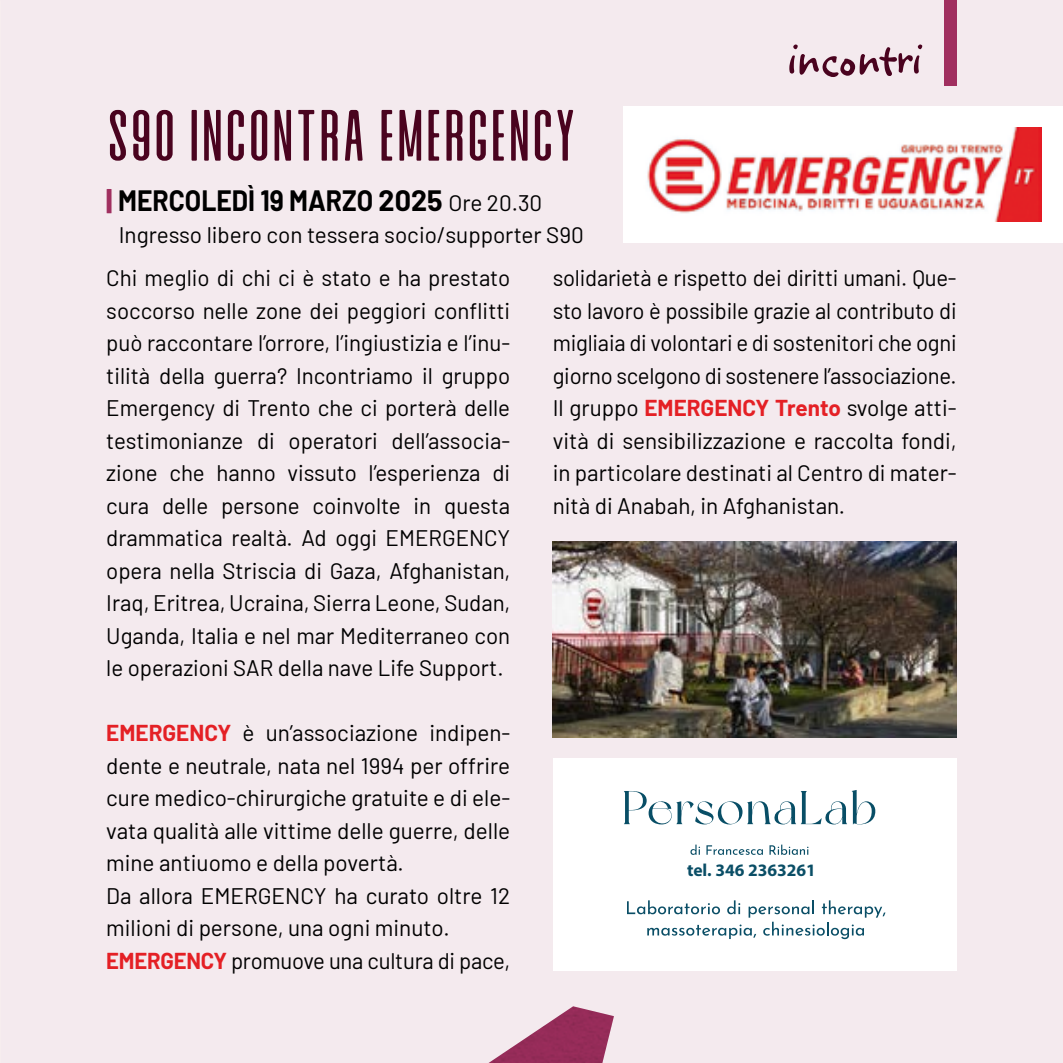
<style>
.page{position:relative;width:1063px;height:1063px;background:#f4eaee}
.page>*{position:absolute;margin:0;border:0;box-sizing:border-box;transform-origin:0 0}
.t1{font:72.5px "Alvaro Condensed";color:#4a031f}
.t2{font:60px "Melanie BT";color:#4a031f}
.t3{font:700 28.75px "Barlow";color:#000;scale:.92 1}
.t4{font:22.5px/32.5px "Barlow";color:#000;text-align:justify}
.t5{font:700 17.5px "Myriad Pro";color:#0a4e66}
.s1{font-weight:800;color:#a02f5f}
.s2{font-weight:400;font-size:22.5px}
.s3{font-weight:700;color:#e42025}
</style>
<div class="page">
<div style="left:944px;top:0;width:13px;height:86px;background:#a02f5f"></div>
<div style="left:624px;top:106px;width:439px;height:137px;background:#fff"></div>
<img style="left:647px;top:128px;width:394px;height:94px">
<div style="left:553px;top:758px;width:404px;height:213px;background:#fff"></div>
<svg style="left:624px;top:790px;width:252px;height:35px"></svg>
<svg style="left:690px;top:845px;width:10px;height:10px"></svg>
<svg style="left:706px;top:845px;width:57px;height:10px"></svg>
<svg style="left:769px;top:845px;width:39px;height:10px"></svg>
<svg style="left:627px;top:900px;width:258px;height:39px"></svg>
<img style="left:553px;top:541px;width:404px;height:196px">
<img style="left:489px;top:1006px;width:125px;height:57px">
<h1 class="t1" style="left:106px;top:113px;width:472px">S90 INCONTRA EMERGENCY</h1>
<p class="t3" style="left:106px;top:179px;width:475px"><span class="s1">|</span> MERCOLEDÌ 19 MARZO 2025 <span class="s2">Ore 20.30</span></p>
<p class="t4" style="left:119px;top:217px;width:467px">Ingresso libero con tessera socio/supporter S90</p>
<h2 class="t2" style="left:787px;top:22px;width:136px">incontri</h2>
<p class="t4" style="left:106px;top:260px;width:405px">Chi meglio di chi ci è stato e ha prestato soccorso nelle zone dei peggiori conflitti può raccontare l’orrore, l’ingiustizia e l’inu&shy;tilità della guerra? Incontriamo il gruppo Emergency di Trento che ci porterà delle testimonianze di operatori dell’associa&shy;zione che hanno vissuto l’esperienza di cura delle persone coinvolte in questa drammatica realtà. Ad oggi EMERGENCY opera nella Striscia di Gaza, Afghanistan, Iraq, Eritrea, Ucraina, Sierra Leone, Sudan, Uganda, Italia e nel mar Mediterraneo con le operazioni SAR della nave Life Support.</p>
<p class="t4" style="left:106px;top:715px;width:405px;text-align:left"><span class="s3">EMERGENCY</span> è un’associazione indipen&shy;dente e neutrale, nata nel 1994 per offrire cure medico-chirurgiche gratuite e di ele&shy;vata qualità alle vittime delle guerre, delle mine antiuomo e della povertà.<br>Da allora EMERGENCY ha curato oltre 12 milioni di persone, una ogni minuto.<br><span class="s3">EMERGENCY</span> promuove una cultura di pace,</p>
<p class="t4" style="left:553px;top:260px;width:405px">solidarietà e rispetto dei diritti umani. Que&shy;sto lavoro è possibile grazie al contributo di migliaia di volontari e di sostenitori che ogni giorno scelgono di sostenere l’associazione.<br>Il gruppo <span class="s3">EMERGENCY Trento</span> svolge atti&shy;vità di sensibilizzazione e raccolta fondi, in particolare destinati al Centro di mater&shy;nità di Anabah, in Afghanistan.</p>
<p class="t5" style="left:687px;top:859px;width:130px">tel. 346 2363261</p>
</div>
